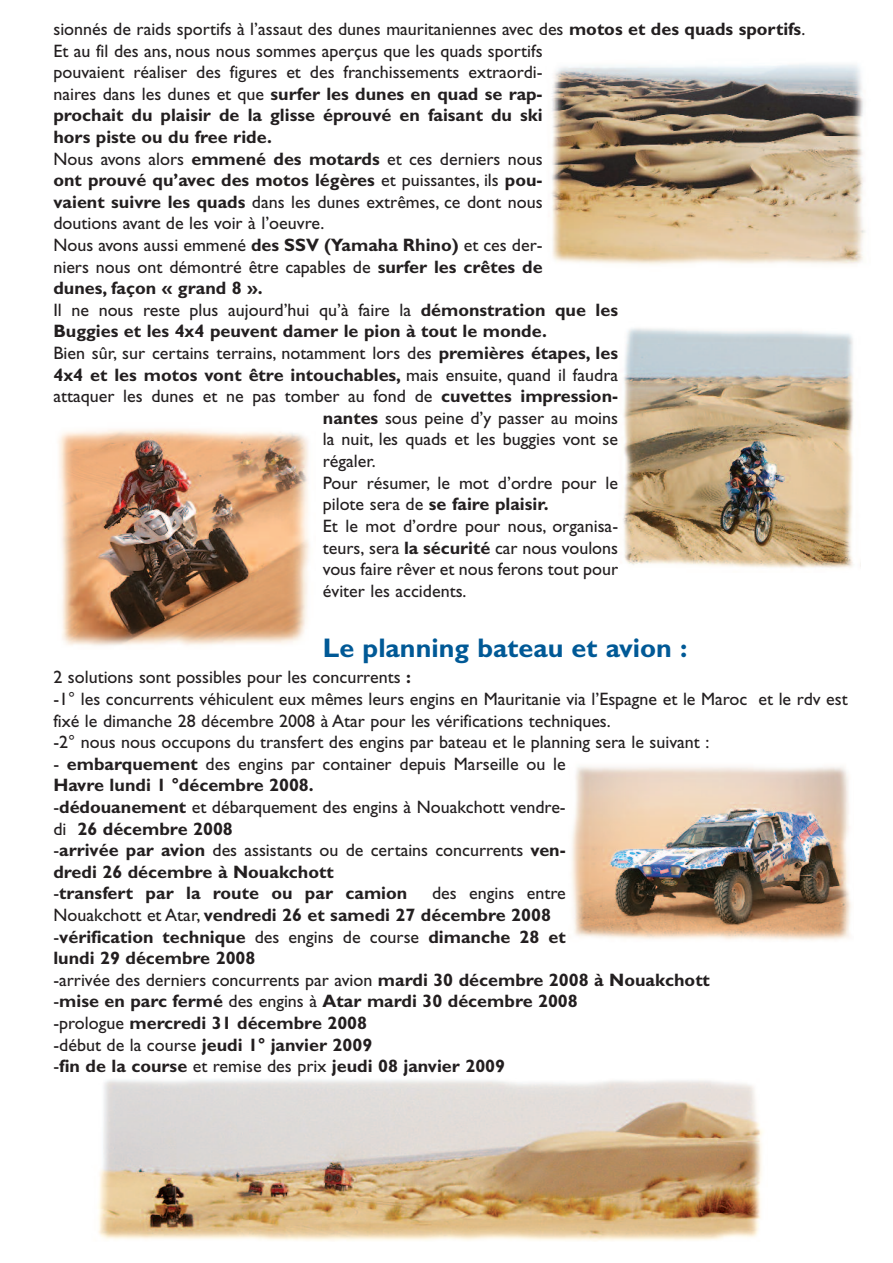
<style>
.page{position:relative;width:893px;height:1263px;background:#fff}
.page>*{position:absolute;margin:0;border:0;box-sizing:border-box;transform-origin:0 0}
.t1{font:700 27px "Gill Sans";color:#005996}
.t2{font:18px/21.6px "Gill Sans";color:#231f20}
.t3{font:700 18px/21.6px "Gill Sans";color:#231f20}
.s1{font-weight:700}
.s2{font-weight:400}
</style>
<div class="page">
<img style="left:551px;top:64px;width:314px;height:201px">
<img style="left:58px;top:429px;width:252px;height:217px">
<img style="left:98px;top:1079px;width:665px;height:162px">
<img style="left:623px;top:328px;width:231px;height:240px">
<img style="left:571px;top:766px;width:280px;height:175px">
<p class="t2" style="left:53px;top:20px;width:753px">sionnés de raids sportifs à l’assaut des dunes mauritaniennes avec des <span class="s1">motos et des quads sportifs</span>.</p>
<p class="t2" style="left:53px;top:41px;width:491px">Et au fil des ans, nous nous sommes aperçus que les quads sportifs</p>
<p class="t2" style="left:53px;top:63px;width:491px">pouvaient réaliser des figures et des franchissements extraordi-</p>
<p class="t3" style="left:53px;top:85px;width:491px"><span class="s2">naires dans les dunes et que</span> surfer les dunes en quad se rap-</p>
<p class="t3" style="left:53px;top:106px;width:491px">prochait du plaisir de la glisse éprouvé en faisant du ski</p>
<p class="t3" style="left:53px;top:128px;width:220px">hors piste ou du free ride.</p>
<p class="t2" style="left:53px;top:149px;width:491px">Nous avons alors <span class="s1">emmené des motards</span> et ces derniers nous</p>
<p class="t3" style="left:53px;top:171px;width:491px">ont prouvé qu’avec des motos légères <span class="s2">et puissantes, ils</span> pou-</p>
<p class="t2" style="left:53px;top:193px;width:491px"><span class="s1">vaient suivre les quads</span> dans les dunes extrêmes, ce dont nous</p>
<p class="t2" style="left:53px;top:214px;width:273px">doutions avant de les voir à l’oeuvre.</p>
<p class="t2" style="left:53px;top:236px;width:491px">Nous avons aussi emmené <span class="s1">des SSV (Yamaha Rhino)</span> et ces der-</p>
<p class="t2" style="left:53px;top:257px;width:491px">niers nous ont démontré être capables de <span class="s1">surfer les crêtes de</span></p>
<p class="t3" style="left:53px;top:279px;width:211px">dunes, façon « grand 8 ».</p>
<p class="t2" style="left:53px;top:301px;width:566px">Il ne nous reste plus aujourd’hui qu’à faire la <span class="s1">démonstration que les</span></p>
<p class="t3" style="left:53px;top:322px;width:495px">Buggies et les 4x4 peuvent damer le pion à tout le monde.</p>
<p class="t2" style="left:53px;top:344px;width:566px">Bien sûr, sur certains terrains, notamment lors des <span class="s1">premières étapes, les</span></p>
<p class="t3" style="left:53px;top:365px;width:566px">4x4 et les motos vont être intouchables, <span class="s2">mais ensuite, quand il faudra</span></p>
<p class="t2" style="left:53px;top:387px;width:566px">attaquer les dunes et ne pas tomber au fond de <span class="s1">cuvettes impression-</span></p>
<p class="t2" style="left:323px;top:409px;width:297px"><span class="s1">nantes</span> sous peine d’y passer au moins</p>
<p class="t2" style="left:323px;top:430px;width:297px">la nuit, les quads et les buggies vont se</p>
<p class="t2" style="left:323px;top:452px;width:54px">régaler.</p>
<p class="t2" style="left:323px;top:473px;width:297px">Pour résumer, le mot d’ordre pour le</p>
<p class="t3" style="left:323px;top:495px;width:227px"><span class="s2">pilote sera de</span> se faire plaisir.</p>
<p class="t2" style="left:323px;top:517px;width:297px">Et le mot d’ordre pour nous, organisa-</p>
<p class="t2" style="left:323px;top:538px;width:297px">teurs, sera <span class="s1">la sécurité</span> car nous voulons</p>
<p class="t2" style="left:323px;top:560px;width:297px">vous faire rêver et nous ferons tout pour</p>
<p class="t2" style="left:323px;top:581px;width:145px">éviter les accidents.</p>
<h1 class="t1" style="left:323px;top:638px;width:366px">Le planning bateau et avion :</h1>
<p class="t2" style="left:53px;top:668px;width:796px">2 solutions sont possibles pour les concurrents <span class="s1">:<br></span>-1° les concurrents véhiculent eux mêmes leurs engins en Mauritanie via l’Espagne et le Maroc et le rdv est fixé le dimanche 28 décembre 2008 à Atar pour les vérifications techniques.<br>-2° nous nous occupons du transfert des engins par bateau et le planning sera le suivant :</p>
<p class="t3" style="left:53px;top:754px;width:514px"><span class="s2">-</span> embarquement <span class="s2">des engins par container depuis Marseille ou le </span>Havre lundi 1 °décembre 2008.<br><span class="s2">-</span>dédouanement <span class="s2">et débarquement des engins à Nouakchott vendre&shy;di</span> 26 décembre 2008<br><span class="s2">-</span>arrivée par avion <span class="s2">des assistants ou de certains concurrents</span> ven&shy;dredi 26 décembre à Nouakchott<br><span class="s2">-</span>transfert par la route ou par camion</p>
<p class="t3" style="left:53px;top:884px;width:658px;text-indent:379px"><span class="s2">des engins entre<br>Nouakchott et Atar,</span> vendredi 26 et samedi 27 décembre 2008<br><span class="s2">-</span>vérification technique <span class="s2">des engins de course</span> dimanche 28 et<br>lundi 29 décembre 2008<br><span class="s2">-arrivée des derniers concurrents par avion</span> mardi 30 décembre 2008 à Nouakchott <span class="s2">-</span>mise en parc fermé <span class="s2">des engins à</span> Atar mardi 30 décembre 2008<br><span class="s2">-prologue</span> mercredi 31 décembre 2008<br><span class="s2">-début de la course</span> jeudi 1° janvier 2009<br><span class="s2">-</span>fin de la course <span class="s2">et remise des prix</span> jeudi 08 janvier 2009</p>
</div>
